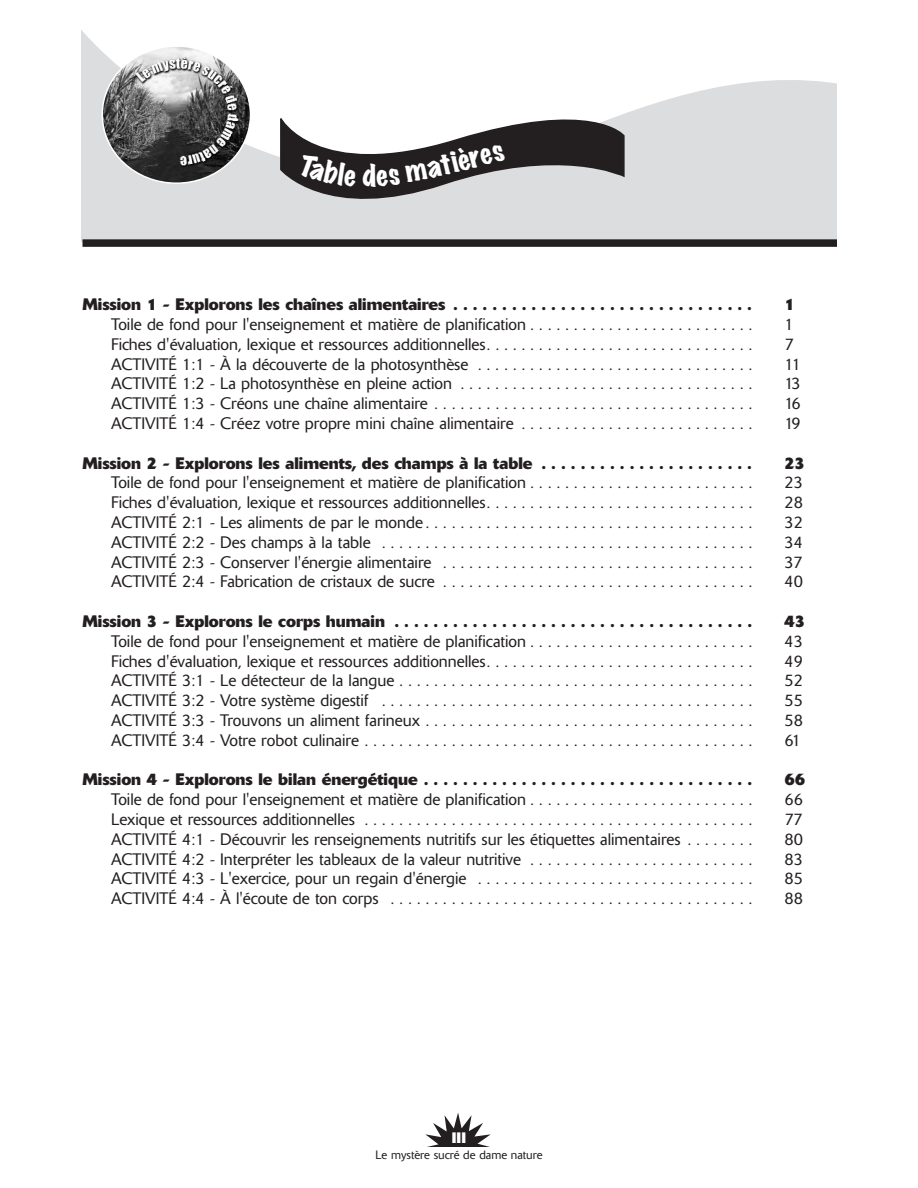
<style>
.page{position:relative;width:918px;height:1188px;background:#fff}
.page>*{position:absolute;margin:0;border:0;box-sizing:border-box;transform-origin:0 0}
.t1{font:expanded 27px "Marker Felt";color:#fff}
.t2{font:300 16.5px "Delta";color:#231f20}
.t3{font:700 16.5px "Delta";color:#231f20}
.t4{font:700 15px "Delta";color:#fff}
.t5{font:300 12px "Delta";color:#231f20}
</style>
<div class="page">
<svg style="left:425px;top:1113px;width:66px;height:34px"></svg>
<svg style="left:81px;top:30px;width:756px;height:212px;fill:#dcddde"></svg>
<svg style="left:279px;top:96px;width:346px;height:129px"></svg>
<svg style="left:102px;top:45px;width:149px;height:139px"></svg>
<div style="left:82px;top:239px;width:755px;height:8px;background:#231f20"></div>
<svg style="left:281px;top:98px;width:343px;height:125px"></svg>
<h1 class="t1" style="left:454px;top:147px;width:48px;rotate:-15deg">ères</h1>
<p class="t3" style="left:82px;top:298px;width:671px">Mission 1 - Explorons les chaînes alimentaires . . . . . . . . . . . . . . . . . . . . . . . . . . . . . . .</p>
<p class="t3" style="left:784px;top:298px;width:12px">1</p>
<p class="t2" style="left:111px;top:318px;width:643px">Toile de fond pour l'enseignement et matière de planification . . . . . . . . . . . . . . . . . . . . . . . . . .</p>
<p class="t2" style="left:785px;top:318px;width:11px">1</p>
<p class="t2" style="left:111px;top:338px;width:643px">Fiches d'évaluation, lexique et ressources additionnelles. . . . . . . . . . . . . . . . . . . . . . . . . . . . . . .</p>
<p class="t2" style="left:785px;top:338px;width:11px">7</p>
<p class="t2" style="left:111px;top:358px;width:643px">ACTIVITÉ 1:1 - À la découverte de la photosynthèse . . . . . . . . . . . . . . . . . . . . . . . . . . . . . . . .</p>
<p class="t2" style="left:785px;top:358px;width:18px">11</p>
<p class="t2" style="left:111px;top:378px;width:643px">ACTIVITÉ 1:2 - La photosynthèse en pleine action . . . . . . . . . . . . . . . . . . . . . . . . . . . . . . . . . .</p>
<p class="t2" style="left:785px;top:378px;width:18px">13</p>
<p class="t2" style="left:111px;top:397px;width:643px">ACTIVITÉ 1:3 - Créons une chaîne alimentaire . . . . . . . . . . . . . . . . . . . . . . . . . . . . . . . . . . . . .</p>
<p class="t2" style="left:785px;top:397px;width:18px">16</p>
<p class="t2" style="left:111px;top:417px;width:643px">ACTIVITÉ 1:4 - Créez votre propre mini chaîne alimentaire . . . . . . . . . . . . . . . . . . . . . . . . . . .</p>
<p class="t2" style="left:785px;top:417px;width:18px">19</p>
<p class="t3" style="left:82px;top:457px;width:671px">Mission 2 - Explorons les aliments, des champs à la table . . . . . . . . . . . . . . . . . . . . . .</p>
<p class="t3" style="left:784px;top:457px;width:22px">23</p>
<p class="t2" style="left:111px;top:477px;width:643px">Toile de fond pour l'enseignement et matière de planification . . . . . . . . . . . . . . . . . . . . . . . . . .</p>
<p class="t2" style="left:785px;top:477px;width:20px">23</p>
<p class="t2" style="left:111px;top:496px;width:643px">Fiches d'évaluation, lexique et ressources additionnelles. . . . . . . . . . . . . . . . . . . . . . . . . . . . . . .</p>
<p class="t2" style="left:785px;top:496px;width:20px">28</p>
<p class="t2" style="left:111px;top:516px;width:643px">ACTIVITÉ 2:1 - Les aliments de par le monde . . . . . . . . . . . . . . . . . . . . . . . . . . . . . . . . . . . . . .</p>
<p class="t2" style="left:785px;top:516px;width:20px">32</p>
<p class="t2" style="left:111px;top:536px;width:643px">ACTIVITÉ 2:2 - Des champs à la table . . . . . . . . . . . . . . . . . . . . . . . . . . . . . . . . . . . . . . . . . . .</p>
<p class="t2" style="left:785px;top:536px;width:20px">34</p>
<p class="t2" style="left:111px;top:556px;width:643px">ACTIVITÉ 2:3 - Conserver l'énergie alimentaire . . . . . . . . . . . . . . . . . . . . . . . . . . . . . . . . . . . .</p>
<p class="t2" style="left:785px;top:556px;width:19px">37</p>
<p class="t2" style="left:111px;top:576px;width:643px">ACTIVITÉ 2:4 - Fabrication de cristaux de sucre . . . . . . . . . . . . . . . . . . . . . . . . . . . . . . . . . . . .</p>
<p class="t2" style="left:785px;top:576px;width:20px">40</p>
<p class="t3" style="left:82px;top:615px;width:671px">Mission 3 - Explorons le corps humain . . . . . . . . . . . . . . . . . . . . . . . . . . . . . . . . . . . . .</p>
<p class="t3" style="left:785px;top:615px;width:22px">43</p>
<p class="t2" style="left:111px;top:635px;width:643px">Toile de fond pour l'enseignement et matière de planification . . . . . . . . . . . . . . . . . . . . . . . . . .</p>
<p class="t2" style="left:785px;top:635px;width:20px">43</p>
<p class="t2" style="left:111px;top:655px;width:643px">Fiches d'évaluation, lexique et ressources additionnelles. . . . . . . . . . . . . . . . . . . . . . . . . . . . . . .</p>
<p class="t2" style="left:785px;top:655px;width:20px">49</p>
<p class="t2" style="left:111px;top:675px;width:643px">ACTIVITÉ 3:1 - Le détecteur de la langue . . . . . . . . . . . . . . . . . . . . . . . . . . . . . . . . . . . . . . . . .</p>
<p class="t2" style="left:784px;top:675px;width:20px">52</p>
<p class="t2" style="left:111px;top:694px;width:643px">ACTIVITÉ 3:2 - Votre système digestif . . . . . . . . . . . . . . . . . . . . . . . . . . . . . . . . . . . . . . . . . . .</p>
<p class="t2" style="left:785px;top:694px;width:20px">55</p>
<p class="t2" style="left:111px;top:714px;width:643px">ACTIVITÉ 3:3 - Trouvons un aliment farineux . . . . . . . . . . . . . . . . . . . . . . . . . . . . . . . . . . . . . .</p>
<p class="t2" style="left:785px;top:714px;width:20px">58</p>
<p class="t2" style="left:111px;top:734px;width:643px">ACTIVITÉ 3:4 - Votre robot culinaire . . . . . . . . . . . . . . . . . . . . . . . . . . . . . . . . . . . . . . . . . . . . .</p>
<p class="t2" style="left:784px;top:734px;width:18px">61</p>
<p class="t3" style="left:82px;top:774px;width:671px">Mission 4 - Explorons le bilan énergétique . . . . . . . . . . . . . . . . . . . . . . . . . . . . . . . . . .</p>
<p class="t3" style="left:785px;top:774px;width:22px">66</p>
<p class="t2" style="left:111px;top:793px;width:643px">Toile de fond pour l'enseignement et matière de planification . . . . . . . . . . . . . . . . . . . . . . . . . .</p>
<p class="t2" style="left:785px;top:793px;width:20px">66</p>
<p class="t2" style="left:111px;top:813px;width:643px">Lexique et ressources additionnelles . . . . . . . . . . . . . . . . . . . . . . . . . . . . . . . . . . . . . . . . . . . . .</p>
<p class="t2" style="left:784px;top:813px;width:19px">77</p>
<p class="t2" style="left:111px;top:833px;width:643px">ACTIVITÉ 4:1 - Découvrir les renseignements nutritifs sur les étiquettes alimentaires . . . . . . . .</p>
<p class="t2" style="left:785px;top:833px;width:20px">80</p>
<p class="t2" style="left:111px;top:853px;width:643px">ACTIVITÉ 4:2 - Interpréter les tableaux de la valeur nutritive . . . . . . . . . . . . . . . . . . . . . . . . . .</p>
<p class="t2" style="left:785px;top:853px;width:20px">83</p>
<p class="t2" style="left:111px;top:873px;width:643px">ACTIVITÉ 4:3 - L'exercice, pour un regain d'énergie . . . . . . . . . . . . . . . . . . . . . . . . . . . . . . . .</p>
<p class="t2" style="left:785px;top:873px;width:20px">85</p>
<p class="t2" style="left:111px;top:892px;width:643px">ACTIVITÉ 4:4 - À l'écoute de ton corps . . . . . . . . . . . . . . . . . . . . . . . . . . . . . . . . . . . . . . . . . .</p>
<p class="t2" style="left:785px;top:892px;width:20px">88</p>
<p class="t4" style="left:452px;top:1133px;width:16px">III</p>
<p class="t5" style="left:376px;top:1151px;width:168px">Le mystère sucré de dame nature</p>
</div>
